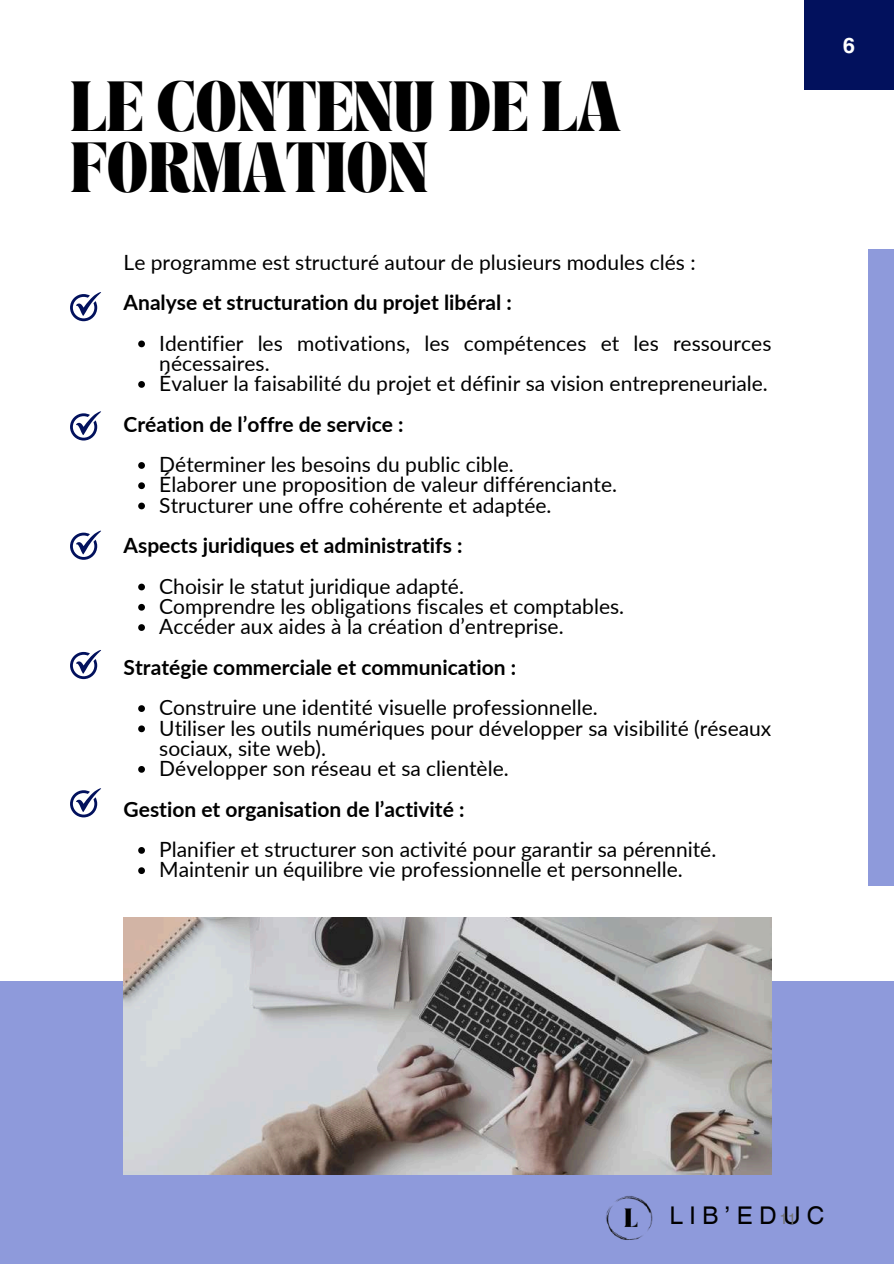
<style>
.page{position:relative;width:894px;height:1264px;background:#fff}
.page>*{position:absolute;margin:0;border:0;box-sizing:border-box;transform-origin:0 0}
.t1{font:700 43.5px/60.8px "TANASHFORD";letter-spacing:-.015em;color:#000}
.t2{font:24.45px "Helvetica World";color:#000}
.t3{font:700 21.75px "Helvetica World";color:#fff}
.t4{font:21px/20.2px "Lato";color:#000}
.t5{font:700 21px "Lato";color:#000}
.s1{font-size:15px;color:#737373}
</style>
<div class="page">
<div style="left:0;top:981px;width:893px;height:282px;background:#8e9adb"></div>
<img style="left:606px;top:1196px;width:47px;height:44px">
<div style="left:804px;top:0;width:89px;height:89px;background:#02115d"></div>
<svg style="left:138px;top:340px;width:7px;height:7px"></svg>
<svg style="left:138px;top:381px;width:7px;height:7px"></svg>
<svg style="left:138px;top:462px;width:7px;height:7px"></svg>
<svg style="left:138px;top:482px;width:7px;height:7px"></svg>
<svg style="left:138px;top:502px;width:7px;height:7px"></svg>
<svg style="left:138px;top:583px;width:7px;height:7px"></svg>
<svg style="left:138px;top:604px;width:7px;height:6px"></svg>
<svg style="left:138px;top:624px;width:7px;height:7px"></svg>
<svg style="left:138px;top:705px;width:7px;height:7px"></svg>
<svg style="left:138px;top:725px;width:7px;height:7px"></svg>
<svg style="left:138px;top:766px;width:7px;height:6px"></svg>
<svg style="left:138px;top:847px;width:7px;height:6px"></svg>
<svg style="left:138px;top:867px;width:7px;height:7px"></svg>
<svg style="left:70px;top:292px;width:31px;height:29px"></svg>
<svg style="left:70px;top:411px;width:31px;height:29px"></svg>
<svg style="left:70px;top:530px;width:31px;height:30px"></svg>
<svg style="left:70px;top:650px;width:31px;height:29px"></svg>
<svg style="left:70px;top:788px;width:31px;height:29px"></svg>
<img style="left:123px;top:917px;width:648px;height:257px">
<div style="left:868px;top:249px;width:25px;height:637px;background:#8e9adb"></div>
<h1 class="t1" style="left:70px;top:83px;width:552px">LE CONTENU DE LA<br>FORMATION</h1>
<p class="t4" style="left:123px;top:251px;width:573px">Le programme est structuré autour de plusieurs modules clés :</p>
<p class="t5" style="left:123px;top:289px;width:390px">Analyse et structuration du projet libéral :</p>
<p class="t4" style="left:159px;top:332px;width:613px">Identifier les motivations, les compétences et les ressources nécessaires.<br>Évaluer la faisabilité du projet et définir sa vision entrepreneuriale.</p>
<p class="t5" style="left:123px;top:411px;width:281px">Création de l’offre de service :</p>
<p class="t4" style="left:159px;top:454px;width:459px">Déterminer les besoins du public cible.<br>Élaborer une proposition de valeur différenciante.<br>Structurer une offre cohérente et adaptée.</p>
<p class="t5" style="left:123px;top:532px;width:340px">Aspects juridiques et administratifs :</p>
<p class="t4" style="left:159px;top:575px;width:466px">Choisir le statut juridique adapté.<br>Comprendre les obligations fiscales et comptables.<br>Accéder aux aides à la création d’entreprise.</p>
<p class="t5" style="left:123px;top:654px;width:394px">Stratégie commerciale et communication :</p>
<p class="t4" style="left:159px;top:697px;width:613px">Construire une identité visuelle professionnelle.<br>Utiliser les outils numériques pour développer sa visibilité (réseaux sociaux, site web).<br>Développer son réseau et sa clientèle.</p>
<p class="t5" style="left:123px;top:796px;width:342px">Gestion et organisation de l’activité :</p>
<p class="t4" style="left:159px;top:838px;width:558px">Planifier et structurer son activité pour garantir sa pérennité.<br>Maintenir un équilibre vie professionnelle et personnelle.</p>
<p class="t3" style="left:842px;top:27px;width:14px">6</p>
<p class="t2" style="left:669px;top:1201px;width:157px">LIB’ED<span class="s1">1</span>U<span class="s1">1</span> C</p>
</div>
